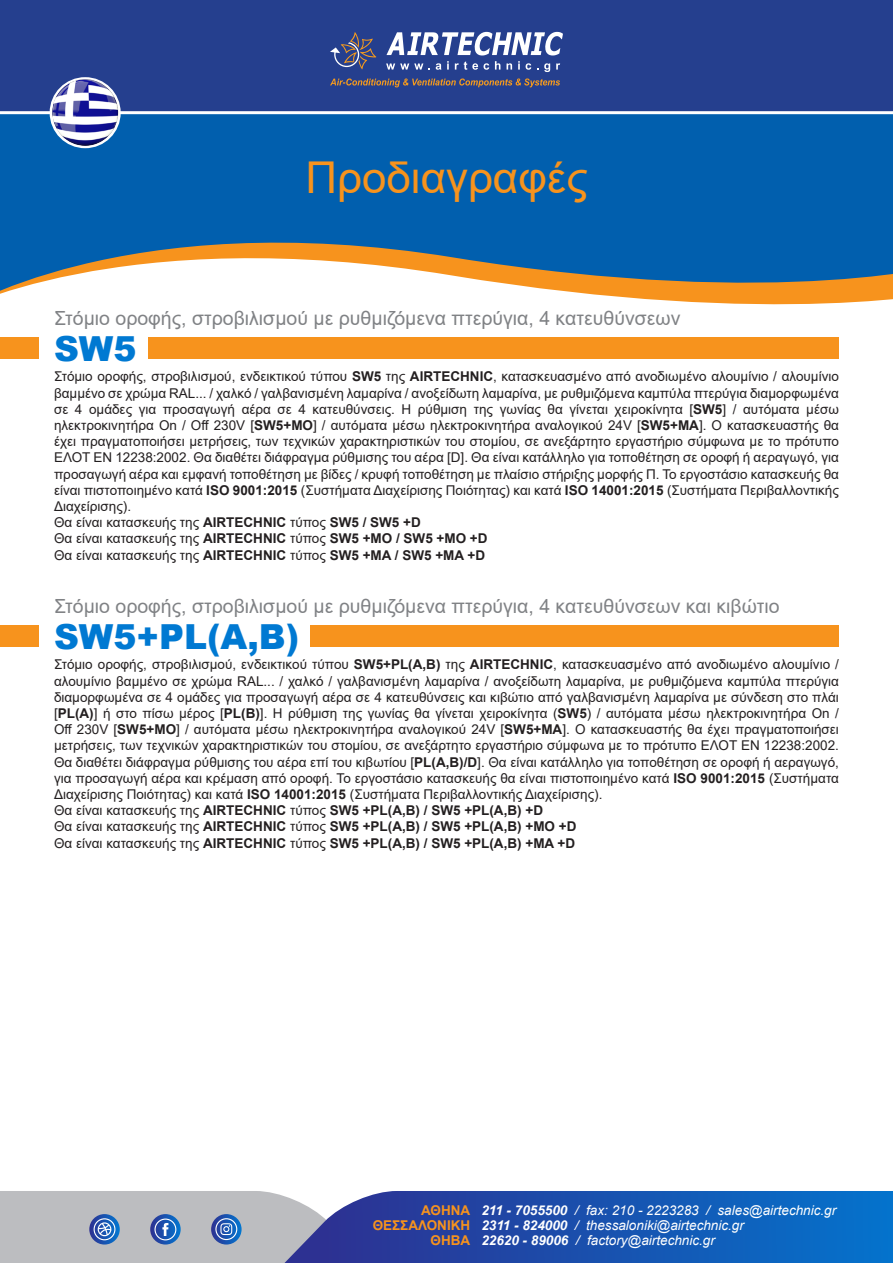
<style>
.page{position:relative;width:893px;height:1263px;background:#fff}
.page>*{position:absolute;margin:0;border:0;box-sizing:border-box;transform-origin:0 0}
.t1{font:43.8px "Arial";color:#f7931d}
.t2{font:900 34.5px "Arial";color:#0079d2}
.t3{font:19.5px "Arial";color:#808285}
.t4{font:13.5px/16.2px "Arial";color:#231f20;text-align:justify}
.t5{font:700 13.5px "Arial";color:#231f20}
.t6{font:italic 13.5px "Arial";color:#fff}
.t7{font:700 13.5px "Arial";color:#f7931d}
.s1{font-weight:700}
.s2{font-weight:400}
</style>
<div class="page">
<svg style="left:0;top:114px;width:893px;height:191px;background:#3677ab"></svg>
<div style="left:0;top:0;width:893px;height:112px;background:#253f8e"></div>
<svg style="left:0;top:1191px;width:893px;height:72px;background:#5177b6"></svg>
<hr style="left:0;top:111px;width:893px;height:3px;background:#fff">
<svg style="left:386px;top:63px;width:44px;height:7px"></svg>
<svg style="left:436px;top:63px;width:5px;height:7px"></svg>
<svg style="left:447px;top:61px;width:2px;height:9px"></svg>
<svg style="left:455px;top:61px;width:23px;height:9px"></svg>
<svg style="left:484px;top:63px;width:5px;height:7px"></svg>
<svg style="left:495px;top:61px;width:5px;height:9px"></svg>
<svg style="left:507px;top:63px;width:5px;height:7px"></svg>
<svg style="left:518px;top:61px;width:2px;height:9px"></svg>
<svg style="left:526px;top:63px;width:5px;height:7px"></svg>
<svg style="left:537px;top:63px;width:13px;height:9px"></svg>
<svg style="left:556px;top:63px;width:4px;height:7px"></svg>
<svg style="left:330px;top:32px;width:46px;height:37px"></svg>
<svg style="left:386px;top:32px;width:177px;height:23px"></svg>
<svg style="left:330px;top:78px;width:230px;height:9px"></svg>
<div style="left:0;top:337px;width:38px;height:21px;background:#f7931d"></div>
<div style="left:149px;top:337px;width:690px;height:21px;background:#f7931d"></div>
<div style="left:50px;top:77px;width:71px;height:71px;border:3px solid #fff;border-radius:50%"></div>
<img style="left:52px;top:78px;width:66px;height:68px">
<div style="left:0;top:625px;width:38px;height:21px;background:#f7931d"></div>
<div style="left:310px;top:625px;width:529px;height:21px;background:#f7931d"></div>
<p class="t1" style="left:305px;top:147px;width:283px">Προδιαγραφές</p>
<p class="t3" style="left:54px;top:304px;width:628px">Στόμιο οροφής, στροβιλισμού με ρυθμιζόμενα πτερύγια, 4 κατευθύνσεων</p>
<p class="t2" style="left:54px;top:323px;width:84px">SW5</p>
<p class="t4" style="left:54px;top:368px;width:786px">Στόμιο οροφής, στροβιλισμού, ενδεικτικού τύπου <span class="s1">SW5</span> της <span class="s1">AIRTECHNIC</span>, κατασκευασμένο από ανοδιωμένο αλουμίνιο / αλουμίνιο βαμμένο σε χρώμα RAL... / χαλκό / γαλβανισμένη λαμαρίνα / ανοξείδωτη λαμαρίνα, με ρυθμιζόμενα καμπύλα πτερύγια διαμορφωμένα σε 4 ομάδες για προσαγωγή αέρα σε 4 κατευθύνσεις. Η ρύθμιση της γωνίας θα γίνεται χειροκίνητα [<span class="s1">SW5</span>] / αυτόματα μέσω ηλεκτροκινητήρα On / Off 230V [<span class="s1">SW5+ΜΟ</span>] / αυτόματα μέσω ηλεκτροκινητήρα αναλογικού 24V [<span class="s1">SW5+MΑ</span>]. Ο κατασκευαστής θα έχει πραγματοποιήσει μετρήσεις, των τεχνικών χαρακτηριστικών του στομίου, σε ανεξάρτητο εργαστήριο σύμφωνα με το πρότυπο ΕΛΟΤ EN 12238:2002. Θα διαθέτει διάφραγμα ρύθμισης του αέρα [D]. Θα είναι κατάλληλο για τοποθέτηση σε οροφή ή αεραγωγό, για προσαγωγή αέρα και εμφανή τοποθέτηση με βίδες / κρυφή τοποθέτηση με πλαίσιο στήριξης μορφής Π. Το εργοστάσιο κατασκευής θα είναι πιστοποιημένο κατά <span class="s1">ISO 9001:2015</span> (Συστήματα Διαχείρισης Ποιότητας) και κατά <span class="s1">ISO 14001:2015</span> (Συστήματα Περιβαλλοντικής Διαχείρισης).</p>
<p class="t4" style="left:54px;top:514px;width:368px">Θα είναι κατασκευής της <span class="s1">AIRTECHNIC</span> τύπος <span class="s1">SW5 / SW5 +D</span></p>
<p class="t4" style="left:54px;top:530px;width:435px">Θα είναι κατασκευής της <span class="s1">AIRTECHNIC</span> τύπος <span class="s1">SW5 +MO / SW5 +MO +D</span></p>
<p class="t4" style="left:54px;top:547px;width:433px">Θα είναι κατασκευής της <span class="s1">AIRTECHNIC</span> τύπος <span class="s1">SW5 +MA / SW5 +MA +D</span></p>
<p class="t3" style="left:54px;top:592px;width:727px">Στόμιο οροφής, στροβιλισμού με ρυθμιζόμενα πτερύγια, 4 κατευθύνσεων και κιβώτιο</p>
<p class="t2" style="left:54px;top:611px;width:247px">SW5+PL(A,B)</p>
<p class="t4" style="left:54px;top:656px;width:786px">Στόμιο οροφής, στροβιλισμού, ενδεικτικού τύπου <span class="s1">SW5+PL(A,B)</span> της <span class="s1">AIRTECHNIC</span>, κατασκευασμένο από ανοδιωμένο αλουμίνιο / αλουμίνιο βαμμένο σε χρώμα RAL... / χαλκό / γαλβανισμένη λαμαρίνα / ανοξείδωτη λαμαρίνα, με ρυθμιζόμενα καμπύλα πτερύγια διαμορφωμένα σε 4 ομάδες για προσαγωγή αέρα σε 4 κατευθύνσεις και κιβώτιο από γαλβανισμένη λαμαρίνα με σύνδεση στο πλάι [<span class="s1">PL(Α)</span>] ή στο πίσω μέρος [<span class="s1">PL(Β)</span>]. Η ρύθμιση της γωνίας θα γίνεται χειροκίνητα (<span class="s1">SW5</span>) / αυτόματα μέσω ηλεκτροκινητήρα On / Off 230V [<span class="s1">SW5+ΜΟ</span>] / αυτόματα μέσω ηλεκτροκινητήρα αναλογικού 24V [<span class="s1">SW5+MΑ</span>]. Ο κατασκευαστής θα έχει πραγματοποιήσει μετρήσεις, των τεχνικών χαρακτηριστικών του στομίου, σε ανεξάρτητο εργαστήριο σύμφωνα με το πρότυπο ΕΛΟΤ EN 12238:2002.<br>Θα διαθέτει διάφραγμα ρύθμισης του αέρα επί του κιβωτίου [<span class="s1">PL(A,B)/D</span>]. Θα είναι κατάλληλο για τοποθέτηση σε οροφή ή αεραγωγό, για προσαγωγή αέρα και κρέμαση από οροφή. Το εργοστάσιο κατασκευής θα είναι πιστοποιημένο κατά <span class="s1">ISO 9001:2015</span> (Συστήματα Διαχείρισης Ποιότητας) και κατά <span class="s1">ISO 14001:2015</span> (Συστήματα Περιβαλλοντικής Διαχείρισης).</p>
<p class="t5" style="left:54px;top:801px;width:491px"><span class="s2">Θα είναι κατασκευής της</span> AIRTECHNIC <span class="s2">τύπος</span> SW5 +PL(A,B) / SW5 +PL(A,B) +D</p>
<p class="t5" style="left:54px;top:817px;width:524px"><span class="s2">Θα είναι κατασκευής της</span> AIRTECHNIC <span class="s2">τύπος</span> SW5 +PL(A,B) / SW5 +PL(A,B) +MO +D</p>
<p class="t5" style="left:54px;top:833px;width:523px"><span class="s2">Θα είναι κατασκευής της</span> AIRTECHNIC <span class="s2">τύπος</span> SW5 +PL(A,B) / SW5 +PL(A,B) +MA +D</p>
<p class="t7" style="left:421px;top:1200px;width:51px">ΑΘΗΝΑ</p>
<p class="t7" style="left:373px;top:1215px;width:99px">ΘΕΣΣΑΛΟΝΙΚΗ</p>
<p class="t7" style="left:431px;top:1230px;width:41px">ΘΗΒΑ</p>
<p class="t6" style="left:481px;top:1201px;width:356px"><span class="s1">211 - 7055500</span> / fax: 210 - 2223283 / sales@airtechnic.gr</p>
<p class="t6" style="left:481px;top:1216px;width:264px"><span class="s1">2311 - 824000</span> / thessaloniki@airtechnic.gr</p>
<p class="t6" style="left:481px;top:1231px;width:235px"><span class="s1">22620 - 89006</span> / factory@airtechnic.gr</p>
</div>
